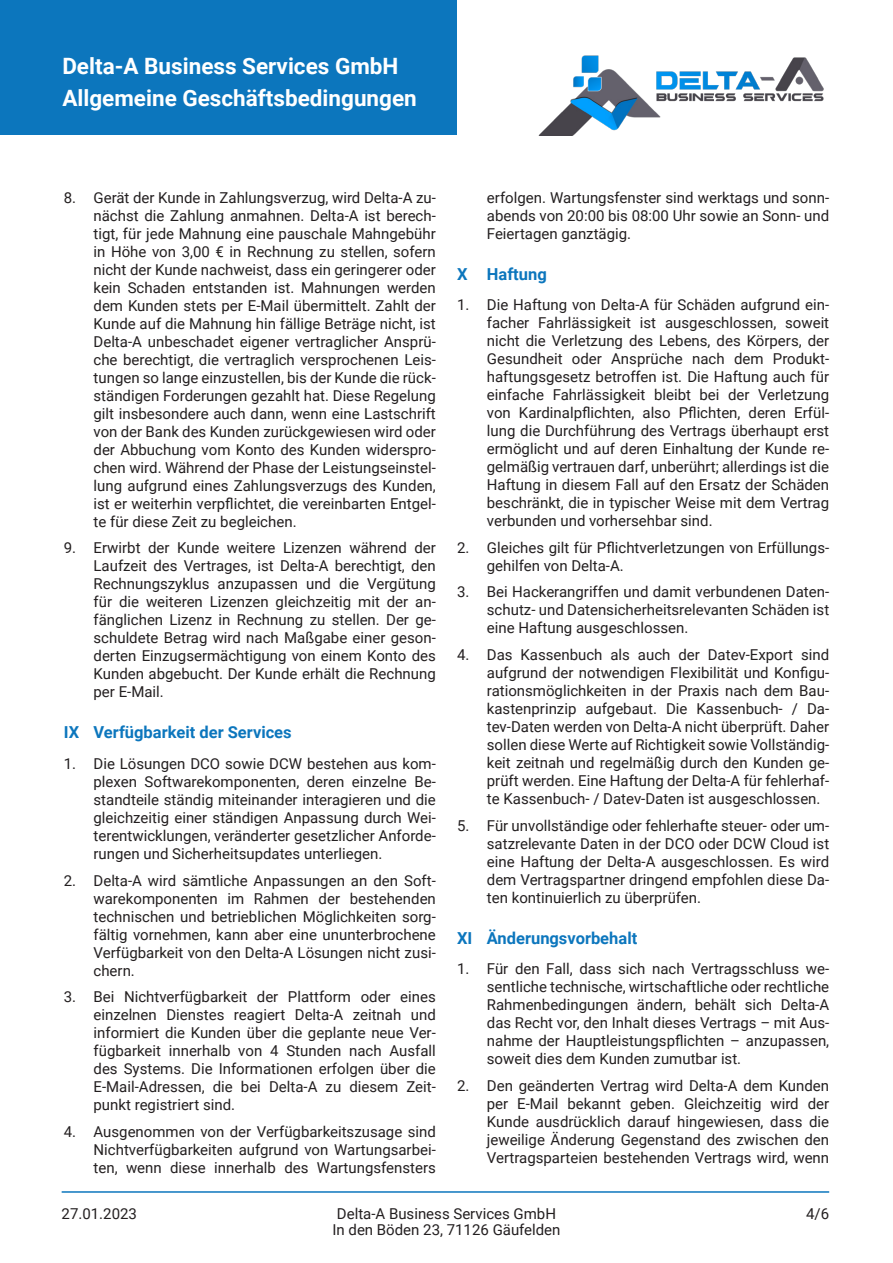
<style>
.page{position:relative;width:893px;height:1263px;background:#fff}
.page>*{position:absolute;margin:0;border:0;box-sizing:border-box;transform-origin:0 0}
.t1{font:700 22.5px/31.5px "Roboto";color:#fff}
.t2{font:700 16.5px "Roboto";color:#0c76bd}
.t3{font:15px/18px "Roboto";color:#231f20;text-align:justify}
</style>
<div class="page">
<div style="left:0;top:0;width:457px;height:135px;background:#0c76bd"></div>
<hr style="left:62px;top:1191px;width:767px;height:2px;background:#0c76bd">
<img style="left:539px;top:55px;width:285px;height:80px">
<h1 class="t1" style="left:62px;top:50px;width:356px">Delta-A Business Services GmbH<br>Allgemeine Geschäftsbedingungen</h1>
<p class="t3" style="left:94px;top:188px;width:344px;text-indent:-30px">8. Gerät der Kunde in Zahlungsverzug, wird Delta-A zu&shy;nächst die Zahlung anmahnen. Delta-A ist berech&shy;tigt, für jede Mahnung eine pauschale Mahngebühr in Höhe von 3,00 € in Rechnung zu stellen, sofern nicht der Kunde nachweist, dass ein geringerer oder kein Schaden entstanden ist. Mahnungen werden dem Kunden stets per E-Mail übermittelt. Zahlt der Kunde auf die Mahnung hin fällige Beträge nicht, ist Delta-A unbeschadet eigener vertraglicher Ansprü&shy;che berechtigt, die vertraglich versprochenen Leis&shy;tungen so lange einzustellen, bis der Kunde die rück&shy;ständigen Forderungen gezahlt hat. Diese Regelung gilt insbesondere auch dann, wenn eine Lastschrift von der Bank des Kunden zurückgewiesen wird oder der Abbuchung vom Konto des Kunden widerspro&shy;chen wird. Während der Phase der Leistungseinstel&shy;lung aufgrund eines Zahlungsverzugs des Kunden, ist er weiterhin verpflichtet, die vereinbarten Entgel&shy;te für diese Zeit zu begleichen.</p>
<p class="t3" style="left:94px;top:538px;width:344px;text-indent:-30px">9. Erwirbt der Kunde weitere Lizenzen während der Laufzeit des Vertrages, ist Delta-A berechtigt, den Rechnungszyklus anzupassen und die Vergütung für die weiteren Lizenzen gleichzeitig mit der an&shy;fänglichen Lizenz in Rechnung zu stellen. Der ge&shy;schuldete Betrag wird nach Maßgabe einer geson&shy;derten Einzugsermächtigung von einem Konto des Kunden abgebucht. Der Kunde erhält die Rechnung per E-Mail.</p>
<p class="t2" style="left:64px;top:721px;width:229px">IX Verfügbarkeit der Services</p>
<p class="t3" style="left:94px;top:754px;width:344px;text-indent:-30px">1. Die Lösungen DCO sowie DCW bestehen aus kom&shy;plexen Softwarekomponenten, deren einzelne Be&shy;standteile ständig miteinander interagieren und die gleichzeitig einer ständigen Anpassung durch Wei&shy;terentwicklungen, veränderter gesetzlicher Anforde&shy;rungen und Sicherheitsupdates unterliegen.</p>
<p class="t3" style="left:94px;top:871px;width:344px;text-indent:-30px">2. Delta-A wird sämtliche Anpassungen an den Soft&shy;warekomponenten im Rahmen der bestehenden technischen und betrieblichen Möglichkeiten sorg&shy;fältig vornehmen, kann aber eine ununterbrochene Verfügbarkeit von den Delta-A Lösungen nicht zusi&shy;chern.</p>
<p class="t3" style="left:94px;top:987px;width:344px;text-indent:-30px">3. Bei Nichtverfügbarkeit der Plattform oder eines einzelnen Dienstes reagiert Delta-A zeitnah und informiert die Kunden über die geplante neue Ver&shy;fügbarkeit innerhalb von 4 Stunden nach Ausfall des Systems. Die Informationen erfolgen über die E-Mail-Adressen, die bei Delta-A zu diesem Zeit&shy;punkt registriert sind.</p>
<p class="t3" style="left:94px;top:1122px;width:344px;text-indent:-30px">4. Ausgenommen von der Verfügbarkeitszusage sind Nichtverfügbarkeiten aufgrund von Wartungsarbei&shy;ten, wenn diese innerhalb des Wartungsfensters</p>
<p class="t3" style="left:487px;top:188px;width:344px">erfolgen. Wartungsfenster sind werktags und sonn&shy;abends von 20:00 bis 08:00 Uhr sowie an Sonn- und Feiertagen ganztägig.</p>
<p class="t2" style="left:457px;top:262px;width:91px">X Haftung</p>
<p class="t3" style="left:487px;top:296px;width:344px;text-indent:-30px">1. Die Haftung von Delta-A für Schäden aufgrund ein&shy;facher Fahrlässigkeit ist ausgeschlossen, soweit nicht die Verletzung des Lebens, des Körpers, der Gesundheit oder Ansprüche nach dem Produkt&shy;haftungsgesetz betroffen ist. Die Haftung auch für einfache Fahrlässigkeit bleibt bei der Verletzung von Kardinalpflichten, also Pflichten, deren Erfül&shy;lung die Durchführung des Vertrags überhaupt erst ermöglicht und auf deren Einhaltung der Kunde re&shy;gelmäßig vertrauen darf, unberührt; allerdings ist die Haftung in diesem Fall auf den Ersatz der Schäden beschränkt, die in typischer Weise mit dem Vertrag verbunden und vorhersehbar sind.</p>
<p class="t3" style="left:487px;top:538px;width:344px;text-indent:-30px">2. Gleiches gilt für Pflichtverletzungen von Erfüllungs&shy;gehilfen von Delta-A.</p>
<p class="t3" style="left:487px;top:583px;width:344px;text-indent:-30px">3. Bei Hackerangriffen und damit verbundenen Daten&shy;schutz- und Datensicherheitsrelevanten Schäden ist eine Haftung ausgeschlossen.</p>
<p class="t3" style="left:487px;top:645px;width:344px;text-indent:-30px">4. Das Kassenbuch als auch der Datev-Export sind aufgrund der notwendigen Flexibilität und Konfigu&shy;rationsmöglichkeiten in der Praxis nach dem Bau&shy;kastenprinzip aufgebaut. Die Kassenbuch- / Da&shy;tev-Daten werden von Delta-A nicht überprüft. Daher sollen diese Werte auf Richtigkeit sowie Vollständig&shy;keit zeitnah und regelmäßig durch den Kunden ge&shy;prüft werden. Eine Haftung der Delta-A für fehlerhaf&shy;te Kassenbuch- / Datev-Daten ist ausgeschlossen.</p>
<p class="t3" style="left:487px;top:816px;width:344px;text-indent:-30px">5. Für unvollständige oder fehlerhafte steuer- oder um&shy;satzrelevante Daten in der DCO oder DCW Cloud ist eine Haftung der Delta-A ausgeschlossen. Es wird dem Vertragspartner dringend empfohlen diese Da&shy;ten kontinuierlich zu überprüfen.</p>
<p class="t2" style="left:457px;top:926px;width:182px">XI Änderungsvorbehalt</p>
<p class="t3" style="left:487px;top:959px;width:344px;text-indent:-30px">1. Für den Fall, dass sich nach Vertragsschluss we&shy;sentliche technische, wirtschaftliche oder rechtliche Rahmenbedingungen ändern, behält sich Delta-A das Recht vor, den Inhalt dieses Vertrags – mit Aus&shy;nahme der Hauptleistungspflichten – anzupassen, soweit dies dem Kunden zumutbar ist.</p>
<p class="t3" style="left:487px;top:1076px;width:344px;text-indent:-30px">2. Den geänderten Vertrag wird Delta-A dem Kunden per E-Mail bekannt geben. Gleichzeitig wird der Kunde ausdrücklich darauf hingewiesen, dass die jeweilige Änderung Gegenstand des zwischen den Vertragsparteien bestehenden Vertrags wird, wenn</p>
<p class="t3" style="left:62px;top:1204px;width:77px">27.01.2023</p>
<p class="t3" style="left:332px;top:1205px;width:230px;line-height:16.5px">Delta-A Business Services GmbH<br>In den Böden 23, 71126 Gäufelden</p>
<p class="t3" style="left:806px;top:1204px;width:25px">4/6</p>
</div>
